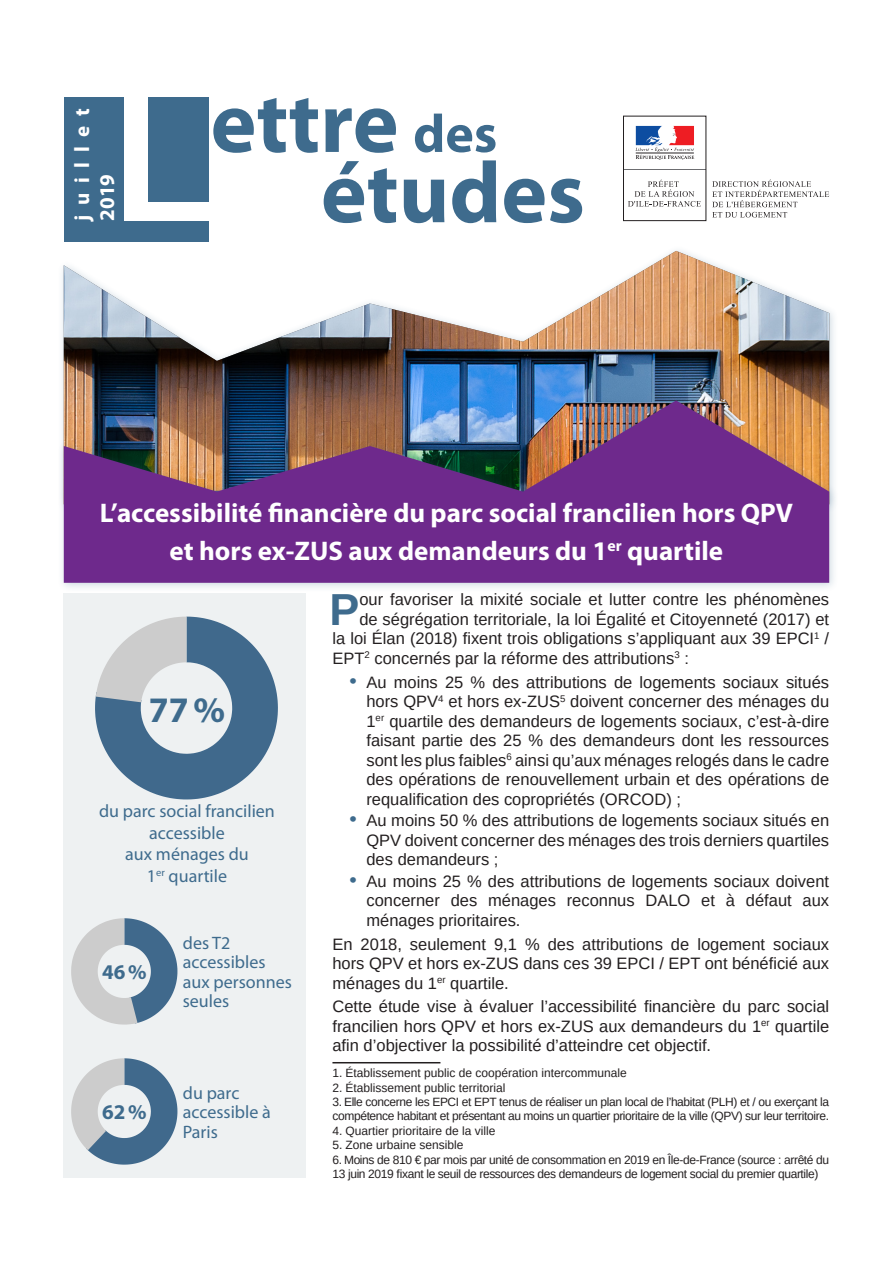
<style>
.page{position:relative;width:893px;height:1263px;background:#fff}
.page>*{position:absolute;margin:0;border:0;box-sizing:border-box;transform-origin:0 0}
.t1{font:700 87px "Myriad Pro";color:#3e6b8d}
.à_la_une{font:700 44.85px "Liberation Sans";color:#3e6b8d}
.t2{font:700 36px "Myriad Pro";color:#3e6b8d}
.t3{font:700 27px/37.5px "Myriad Pro";color:#fff;text-align:center}
.t4{font:700 21px/25.2px "Myriad Pro";letter-spacing:.46em;color:#fff}
.t5{font:700 21px "Myriad Pro";color:#3e6b8d}
.t6{font:18px/19.5px "Myriad Pro";color:#3e6b8d}
.à_la_une-2{font:16.5px/19.5px "Liberation Sans";color:#231f20;text-align:justify}
.note_bas_page{font:12px/14.4px "Liberation Sans";letter-spacing:-.03em;color:#231f20}
.note_bas_page-2{font:12px "Liberation Sans";color:#231f20}
.s1{font-size:54px}
.s2{font-size:21px;color:#3e6b8d}
</style>
<div class="page">
<div style="left:57px;top:245px;width:782px;height:269px;background:#3e6b8d;opacity:.25"></div>
<img style="left:64px;top:251px;width:765px;height:144px">
<div style="left:64px;top:97px;width:144px;height:144px;background:#3e6b8d"></div>
<div style="left:64px;top:593px;width:242px;height:585px;background:#eef1f2"></div>
<hr style="left:332px;top:1062px;width:108px;height:1px;background:#231f20">
<div style="left:57px;top:395px;width:782px;height:197px;background:#3e6b8d;opacity:.25"></div>
<img style="left:64px;top:400px;width:765px;height:183px">
<div style="left:124px;top:95px;width:24px;height:114px;background:#fff"></div>
<div style="left:124px;top:202px;width:86px;height:19px;background:#fff"></div>
<hr style="left:623px;top:169px;width:83px;height:1px;background:#6c6d70">
<svg style="left:635px;top:126px;width:59px;height:34px"></svg>
<div style="left:623px;top:116px;width:83px;height:105px;border:1px solid #231f20"></div>
<svg style="left:628px;top:180px;width:73px;height:27px"></svg>
<svg style="left:712px;top:180px;width:117px;height:38px"></svg>
<svg style="left:95px;top:617px;width:183px;height:182px"></svg>
<svg style="left:71px;top:918px;width:106px;height:107px"></svg>
<svg style="left:71px;top:1058px;width:106px;height:107px"></svg>
<p class="t4" style="left:69px;top:221px;width:114px;rotate:-90deg">juillet<br>2019</p>
<p class="t1" style="left:210px;top:66px;width:288px">ettre <span class="s1">des</span></p>
<p class="t1" style="left:321px;top:136px;width:266px">études</p>
<p class="t3" style="left:100px;top:494px;width:695px">L’accessibilité financière du parc social francilien hors QPV et hors ex-ZUS aux demandeurs du 1<sup>er</sup> quartile</p>
<p class="t2" style="left:149px;top:686px;width:78px">77%</p>
<p class="t6" style="left:99px;top:800px;width:177px;line-height:21.6px;text-align:center">du parc social francilien accessible<br>aux ménages du<br>1<sup>er</sup> quartile</p>
<p class="t5" style="left:102px;top:958px;width:46px">46%</p>
<p class="t5" style="left:102px;top:1098px;width:46px">62%</p>
<p class="t6" style="left:183px;top:933px;width:111px">des T2 accessibles aux personnes seules</p>
<p class="t6" style="left:183px;top:1083px;width:90px">du parc accessible à<br>Paris</p>
<p class="à_la_une" style="left:329px;top:578px;width:31px">P</p>
<p class="à_la_une-2" style="left:359px;top:590px;width:471px">our favoriser la mixité sociale et lutter contre les phénomènes</p>
<p class="à_la_une-2" style="left:359px;top:609px;width:471px">de ségrégation territoriale, la loi Égalité et Citoyenneté (2017) et</p>
<p class="à_la_une-2" style="left:332px;top:629px;width:498px">la loi Élan (2018) fixent trois obligations s’appliquant aux 39 EPCI<sup>1</sup> /</p>
<p class="à_la_une-2" style="left:332px;top:648px;width:358px">EPT<sup>2</sup> concernés par la réforme des attributions<sup>3</sup> :</p>
<p class="à_la_une-2" style="left:366px;top:672px;width:464px;text-indent:-17px"><span class="s2">•</span> Au moins 25 % des attributions de logements sociaux situés hors QPV<sup>4</sup> et hors ex-ZUS<sup>5</sup> doivent concerner des ménages du 1<sup>er</sup> quartile des demandeurs de logements sociaux, c’est-à-dire faisant partie des 25 % des demandeurs dont les ressources sont les plus faibles<sup>6</sup> ainsi qu’aux ménages relogés dans le cadre des opérations de renouvellement urbain et des opérations de requalification des copropriétés (ORCOD) ;</p>
<p class="à_la_une-2" style="left:366px;top:811px;width:464px;text-indent:-17px"><span class="s2">•</span> Au moins 50 % des attributions de logements sociaux situés en QPV doivent concerner des ménages des trois derniers quartiles des demandeurs ;</p>
<p class="à_la_une-2" style="left:366px;top:871px;width:464px;text-indent:-17px"><span class="s2">•</span> Au moins 25 % des attributions de logements sociaux doivent concerner des ménages reconnus DALO et à défaut aux ménages prioritaires.</p>
<p class="à_la_une-2" style="left:332px;top:934px;width:498px">En 2018, seulement 9,1 % des attributions de logement sociaux hors QPV et hors ex-ZUS dans ces 39 EPCI / EPT ont bénéficié aux ménages du 1<sup>er</sup> quartile.</p>
<p class="à_la_une-2" style="left:332px;top:997px;width:498px">Cette étude vise à évaluer l’accessibilité financière du parc social francilien hors QPV et hors ex-ZUS aux demandeurs du 1<sup>er</sup> quartile afin d’objectiver la possibilité d’atteindre cet objectif.</p>
<p class="note_bas_page-2" style="left:332px;top:1065px;width:296px">1. Établissement public de coopération intercommunale</p>
<p class="note_bas_page-2" style="left:332px;top:1080px;width:175px">2. Établissement public territorial</p>
<p class="note_bas_page" style="left:332px;top:1095px;width:498px">3. Elle concerne les EPCI et EPT tenus de réaliser un plan local de l’habitat (PLH) et / ou exerçant la compétence habitant et présentant au moins un quartier prioritaire de la ville (QPV) sur leur territoire.</p>
<p class="note_bas_page-2" style="left:332px;top:1123px;width:165px">4. Quartier prioritaire de la ville</p>
<p class="note_bas_page-2" style="left:332px;top:1137px;width:133px">5. Zone urbaine sensible</p>
<p class="note_bas_page" style="left:332px;top:1152px;width:498px">6. Moins de 810 € par mois par unité de consommation en 2019 en Île-de-France (source : arrêté du<br>13 juin 2019 fixant le seuil de ressources des demandeurs de logement social du premier quartile)</p>
</div>
